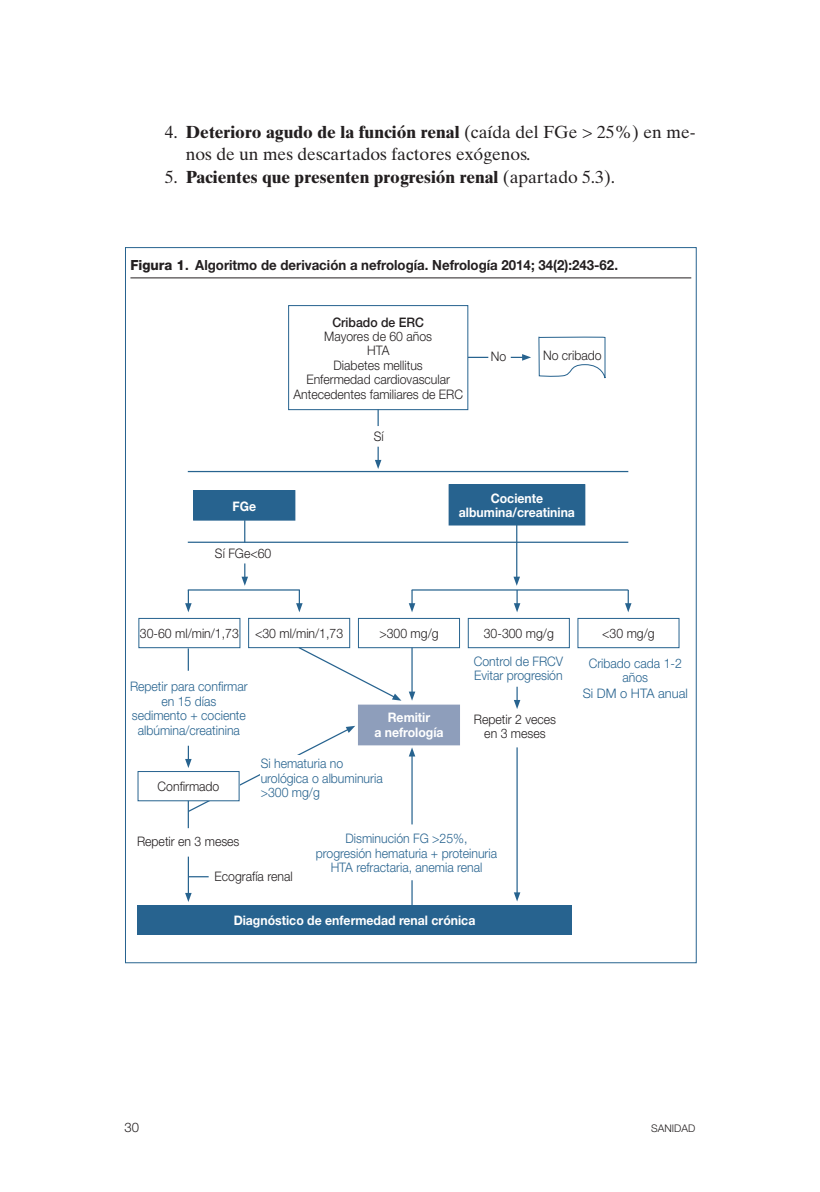
<style>
.page{position:relative;width:820px;height:1192px;background:#fff}
.page>*{position:absolute;margin:0;border:0;box-sizing:border-box;transform-origin:0 0}
.t1{font:17.5px/22.1px "Times Ten";color:#231f20}
.t2{font:700 17.5px "Times Ten";color:#231f20}
.t3{font:700 14px "Helvetica Neue";color:#231f20;scale:.95 1}
.t4{font:300 13.12px/14.3px "Helvetica Neue";color:#231f20;text-align:center;scale:.93 1}
.t5{font:300 13.12px/14.3px "Helvetica Neue";color:#27638f;text-align:center;scale:.93 1}
.t6{font:700 13.12px/14.3px "Helvetica Neue";color:#fff;text-align:center;scale:.93 1}
.t7{font:300 13.12px "Helvetica Neue";color:#27638f}
.t8{font:300 13.12px "Helvetica Neue";color:#231f20}
.t9{font:300 10.5px "Helvetica Neue";letter-spacing:.005em;color:#231f20}
.s1{font-weight:700}
.s2{font-weight:400}
.s3{font-family:"Helvetica Neue LT Std";font-weight:800}
.s4{font-weight:500}
</style>
<div class="page">
<div style="left:138px;top:618px;width:102px;height:30px;border:1px solid #27638f"></div>
<div style="left:138px;top:771px;width:101px;height:30px;border:1px solid #27638f"></div>
<div style="left:358px;top:705px;width:101px;height:40px;background:#8e9ebb"></div>
<div style="left:137px;top:905px;width:434px;height:30px;background:#27638f"></div>
<div style="left:194px;top:491px;width:101px;height:29px;background:#27638f"></div>
<div style="left:193px;top:490px;width:102px;height:30px;border:1px solid #27638f"></div>
<div style="left:449px;top:485px;width:135px;height:40px;background:#27638f"></div>
<div style="left:448px;top:484px;width:137px;height:41px;border:1px solid #27638f"></div>
<div style="left:288px;top:305px;width:180px;height:105px;border:1px solid #27638f"></div>
<div style="left:248px;top:618px;width:102px;height:30px;border:1px solid #27638f"></div>
<div style="left:358px;top:618px;width:102px;height:30px;border:1px solid #27638f"></div>
<div style="left:468px;top:618px;width:101px;height:30px;border:1px solid #27638f"></div>
<div style="left:577px;top:618px;width:102px;height:30px;border:1px solid #27638f"></div>
<svg style="left:185px;top:590px;width:7px;height:22px"></svg>
<svg style="left:296px;top:590px;width:6px;height:22px"></svg>
<svg style="left:241px;top:563px;width:7px;height:23px"></svg>
<hr style="left:188px;top:856px;width:1px;height:39px;background:#27638f">
<svg style="left:185px;top:893px;width:7px;height:9px"></svg>
<hr style="left:516px;top:521px;width:1px;height:58px;background:#27638f">
<svg style="left:244px;top:520px;width:1px;height:21px"></svg>
<svg style="left:188px;top:648px;width:1px;height:23px"></svg>
<svg style="left:189px;top:876px;width:20px;height:1px"></svg>
<svg style="left:185px;top:726px;width:170px;height:102px"></svg>
<svg style="left:409px;top:590px;width:6px;height:22px"></svg>
<hr style="left:411px;top:647px;width:1px;height:46px;background:#27638f">
<svg style="left:409px;top:691px;width:6px;height:9px"></svg>
<svg style="left:375px;top:447px;width:6px;height:22px"></svg>
<svg style="left:511px;top:354px;width:20px;height:7px"></svg>
<svg style="left:377px;top:409px;width:2px;height:17px"></svg>
<svg style="left:468px;top:357px;width:20px;height:1px"></svg>
<svg style="left:513px;top:577px;width:7px;height:35px"></svg>
<svg style="left:514px;top:687px;width:6px;height:22px"></svg>
<hr style="left:516px;top:747px;width:1px;height:147px;background:#27638f">
<svg style="left:514px;top:892px;width:6px;height:9px"></svg>
<hr style="left:411px;top:754px;width:1px;height:70px;background:#27638f">
<svg style="left:409px;top:747px;width:6px;height:9px"></svg>
<hr style="left:411px;top:880px;width:1px;height:35px;background:#27638f">
<svg style="left:625px;top:590px;width:6px;height:22px"></svg>
<hr style="left:188px;top:589px;width:112px;height:1px;background:#27638f">
<hr style="left:188px;top:541px;width:440px;height:2px;background:#27638f">
<hr style="left:188px;top:471px;width:440px;height:1px;background:#27638f">
<hr style="left:411px;top:589px;width:217px;height:1px;background:#27638f">
<svg style="left:538px;top:336px;width:67px;height:43px"></svg>
<svg style="left:297px;top:646px;width:104px;height:54px"></svg>
<hr style="left:130px;top:277px;width:561px;height:1px;background:#231f20">
<p class="t1" style="left:186px;top:121px;width:511px;text-indent:-21px">4. <span class="s1">Deterioro agudo de la función renal</span> (caída del FGe &gt; 25%) en me&shy;nos de un mes descartados factores exógenos.</p>
<h5 class="t2" style="left:165px;top:166px;width:452px"><span class="s2">5.</span> Pacientes que presenten progresión renal <span class="s2">(apartado 5.3).</span></h5>
<p class="t3" style="left:130px;top:256px;width:514px"><span class="s3">Figura 1</span>. Algoritmo de derivación a nefrología. Nefrología 2014; 34(2):243-62.</p>
<p class="t4" style="left:293px;top:314px;width:184px"><span class="s4">Cribado de ERC<br></span>Mayores de 60 años<br>HTA<br>Diabetes mellitus<br>Enfermedad cardiovascular<br>Antecedentes familiares de ERC</p>
<p class="t4" style="left:374px;top:428px;width:12px">Sí</p>
<p class="t4" style="left:491px;top:349px;width:18px">No</p>
<p class="t4" style="left:543px;top:348px;width:65px">No cribado</p>
<p class="t6" style="left:232px;top:498px;width:27px">FGe</p>
<p class="t6" style="left:459px;top:491px;width:126px">Cociente albumina/creatinina</p>
<p class="t4" style="left:215px;top:546px;width:62px">Sí FGe&lt;60</p>
<p class="t4" style="left:140px;top:626px;width:108px">30-60 ml/min/1,73</p>
<p class="t4" style="left:255px;top:626px;width:96px">&lt;30 ml/min/1,73</p>
<p class="t4" style="left:379px;top:626px;width:65px">&gt;300 mg/g</p>
<p class="t4" style="left:484px;top:626px;width:77px">30-300 mg/g</p>
<p class="t4" style="left:602px;top:626px;width:58px">&lt;30 mg/g</p>
<p class="t5" style="left:130px;top:679px;width:128px">Repetir para confirmar en 15 días<br>sedimento + cociente albúmina/creatinina</p>
<p class="t6" style="left:374px;top:710px;width:76px">Remitir<br>a nefrología</p>
<p class="t5" style="left:474px;top:654px;width:98px;text-align:left">Control de FRCV<br>Evitar progresión</p>
<p class="t5" style="left:588px;top:655px;width:102px">Cribado cada 1-2 años</p>
<p class="t7" style="left:582px;top:685px;width:107px">Si DM o HTA anual</p>
<p class="t4" style="left:474px;top:712px;width:90px">Repetir 2 veces en 3 meses</p>
<p class="t5" style="left:261px;top:756px;width:133px;text-align:left">Si hematuria no urológica o albuminuria &gt;300 mg/g</p>
<p class="t5" style="left:316px;top:831px;width:196px">Disminución FG &gt;25%, progresión hematuria + proteinuria<br>HTA refractaria, anemia renal</p>
<p class="t4" style="left:158px;top:779px;width:68px">Confirmado</p>
<p class="t4" style="left:137px;top:834px;width:112px">Repetir en 3 meses</p>
<p class="t4" style="left:215px;top:869px;width:85px">Ecografía renal</p>
<p class="t6" style="left:234px;top:913px;width:261px">Diagnóstico de enfermedad renal crónica</p>
<p class="t8" style="left:125px;top:1119px;width:16px">30</p>
<p class="t9" style="left:651px;top:1121px;width:46px">SANIDAD</p>
</div>
